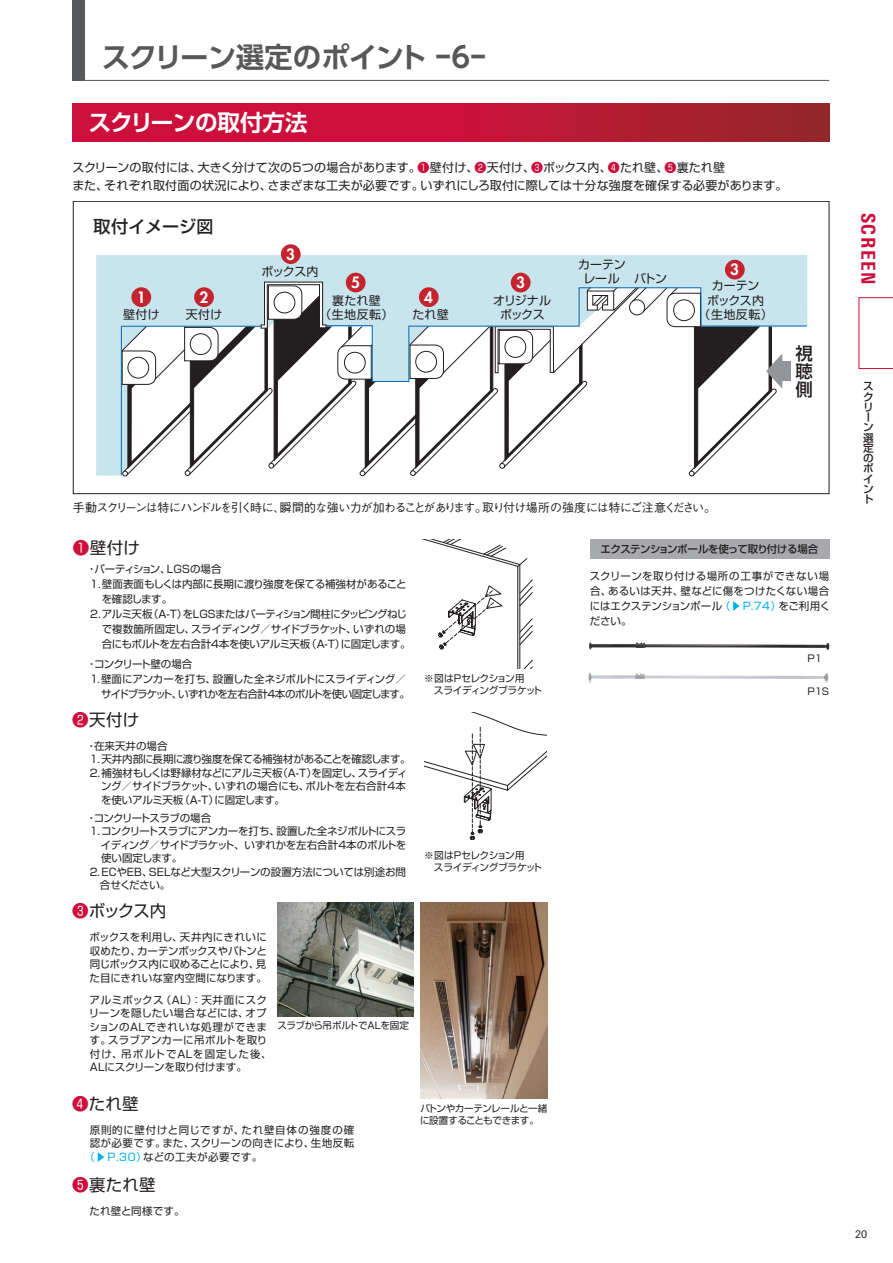
<style>
.page{position:relative;width:893px;height:1263px;background:#fff}
.page>*{position:absolute;margin:0;border:0;box-sizing:border-box;transform-origin:0 0}
.t1{font:700 28.5px "UD Shin Go Pro De";letter-spacing:-.03em;color:#57585a}
.t2{font:700 22.5px "Shin Go Pro De";letter-spacing:-.005em;color:#fff}
.t3{font:800 condensed 19.2px "Linotype Univers";letter-spacing:.09em;color:#cd0f3b}
.t4{font:500 17.4px/18.1px "Shin Go Pro";color:#231f20;text-align:justify}
.t5{font:500 17.1px "Shin Go Pro";letter-spacing:.005em;color:#231f20}
.t6{font:16.5px "Shin Go Pro";letter-spacing:.005em;color:#231f20}
.t7{font:800 15.3px "Futura";color:#fff}
.t8{font:12px/14.4px "Shin Go Pro";letter-spacing:.005em;color:#231f20}
.t9{font:500 12px "Gothic BBB Pro";letter-spacing:-.085em;color:#231f20}
.t10{font:12px/14.4px "Shin Go Pro";letter-spacing:.03em;color:#231f20;text-align:center}
.t11{font:12px/14.4px "Shin Go Pro";letter-spacing:-.08em;color:#231f20;text-align:center}
.t12{font:500 10.65px/10.2px "Shin Go Pro";color:#231f20}
.t13{font:10.5px/13.5px "Shin Go Pro";letter-spacing:-.02em;color:#231f20;text-align:justify}
.t14{font:10.5px/13.5px "Shin Go Pro";letter-spacing:.03em;color:#231f20}
.t15{font:10.5px "Shin Go Pro";letter-spacing:-.05em;color:#231f20}
.t16{font:10.5px "Shin Go Pro";letter-spacing:-.07em;color:#231f20}
.t17{font:10.5px "Shin Go Pro";letter-spacing:-.08em;color:#231f20}
.t18{font:10.5px "Shin Go Pro";letter-spacing:-.045em;color:#231f20}
.t19{font:10.5px "Shin Go Pro";letter-spacing:-.04em;color:#231f20}
.t20{font:10.5px "Shin Go Pro";letter-spacing:.02em;color:#231f20}
.t21{font:10.5px "Shin Go Pro";letter-spacing:.075em;color:#231f20}
.t22{font:500 10.5px "Shin Go Pro";letter-spacing:-.055em;color:#231f20}
.t23{font:10.5px "Shin Go Pro";letter-spacing:.04em;color:#231f20}
.t24{font:10.5px "Shin Go Pro";letter-spacing:-.15em;color:#231f20}
.t25{font:10.5px "Shin Go Pro";letter-spacing:-.075em;color:#231f20}
.t26{font:10.5px "Shin Go Pro";letter-spacing:.01em;color:#231f20}
.t27{font:10.5px "Shin Go Pro";color:#231f20}
.t28{font:10.5px "Linotype Univers Basic";color:#231f20}
.t29{font:9.75px/12px "Shin Go Pro";letter-spacing:-.045em;color:#231f20}
.t30{font:9.6px/12.8px "Shin Go Pro";letter-spacing:-.04em;color:#231f20}
.s1{color:#cd0f3b}
.s2{color:#00aeef}
</style>
<div class="page">
<svg style="left:72px;top:103px;width:757px;height:39px;background:#be1636"></svg>
<svg style="left:96px;top:255px;width:711px;height:220px;fill:#c8e5ee"></svg>
<svg style="left:782px;top:282px;width:25px;height:100px"></svg>
<div style="left:780px;top:361px;width:11px;height:20px;background:#939598"></div>
<svg style="left:112px;top:255px;width:670px;height:221px"></svg>
<div style="left:131px;top:287px;width:20px;height:20px;background:#c3242d;border-radius:50%"></div>
<div style="left:194px;top:287px;width:20px;height:20px;background:#c3242d;border-radius:50%"></div>
<div style="left:419px;top:287px;width:20px;height:20px;background:#c3242d;border-radius:50%"></div>
<div style="left:281px;top:244px;width:20px;height:20px;background:#c3242d;border-radius:50%"></div>
<div style="left:346px;top:273px;width:20px;height:19px;background:#c3242d;border-radius:50%"></div>
<div style="left:511px;top:273px;width:20px;height:19px;background:#c3242d;border-radius:50%"></div>
<div style="left:725px;top:260px;width:20px;height:19px;background:#c3242d;border-radius:50%"></div>
<img style="left:420px;top:903px;width:127px;height:196px">
<img style="left:278px;top:903px;width:136px;height:113px">
<svg style="left:421px;top:539px;width:111px;height:129px"></svg>
<svg style="left:424px;top:713px;width:123px;height:127px"></svg>
<img style="left:588px;top:672px;width:241px;height:12px">
<img style="left:589px;top:642px;width:240px;height:8px">
<div style="left:590px;top:539px;width:239px;height:19px;background:#a8a9ad"></div>
<svg style="left:85px;top:79px;width:745px;height:2px"></svg>
<div style="left:72px;top:0;width:13px;height:81px;background:#57585a"></div>
<svg style="left:859px;top:297px;width:34px;height:72px"></svg>
<h1 class="t1" style="left:102px;top:34px;width:386px">スクリーン選定のポイント -6-</h1>
<h2 class="t2" style="left:89px;top:104px;width:220px">スクリーンの取付方法</h2>
<p class="t8" style="left:73px;top:157px;width:717px;line-height:18px">スクリーンの取付には、大きく分けて次の5つの場合があります。<span class="s1">❶</span>壁付け、<span class="s1">❷</span>天付け、<span class="s1">❸</span>ボックス内、<span class="s1">❹</span>たれ壁、<span class="s1">❺</span>裏たれ壁<br>また、それぞれ取付面の状況により、さまざまな工夫が必要です。いずれにしろ取付に際しては十分な強度を確保する必要があります。</p>
<h3 class="t5" style="left:94px;top:213px;width:122px">取付イメージ図</h3>
<h3 class="t7" style="left:286px;top:244px;width:10px">3</h3>
<p class="t8" style="left:262px;top:263px;width:58px">ボックス内</p>
<h3 class="t7" style="left:351px;top:272px;width:10px">5</h3>
<h3 class="t7" style="left:516px;top:272px;width:10px">3</h3>
<h3 class="t7" style="left:137px;top:287px;width:10px">1</h3>
<h3 class="t7" style="left:199px;top:287px;width:10px">2</h3>
<h3 class="t7" style="left:424px;top:287px;width:10px">4</h3>
<p class="t10" style="left:319px;top:292px;width:76px">裏たれ壁<br>（生地反転）</p>
<p class="t8" style="left:123px;top:306px;width:38px">壁付け</p>
<p class="t8" style="left:186px;top:306px;width:38px">天付け</p>
<p class="t8" style="left:412px;top:306px;width:38px">たれ壁</p>
<p class="t11" style="left:493px;top:292px;width:60px">オリジナルボックス</p>
<p class="t8" style="left:583px;top:256px;width:85px;text-indent:-5px">カーテン<br>レール バトン</p>
<h3 class="t7" style="left:730px;top:259px;width:10px">3</h3>
<p class="t8" style="left:699px;top:277px;width:76px;text-align:center">カーテン<br>ボックス内<br>（生地反転）</p>
<h3 class="t4" style="left:796px;top:342px;width:19px">視聴側</h3>
<p class="t9" style="left:73px;top:498px;width:644px">手動スクリーンは特にハンドルを引く時に、瞬間的な強い力が加わることがあります。取り付け場所の強度には特にご注意ください。</p>
<h3 class="t6" style="left:73px;top:534px;width:68px"><span class="s1">❶</span>壁付け</h3>
<p class="t24" style="left:86px;top:561px;width:137px">・パーティション、ＬＧＳの場合</p>
<p class="t13" style="left:89px;top:576px;width:319px">１．壁面表面もしくは内部に長期に渡り強度を保てる補強材があること</p>
<p class="t13" style="left:102px;top:591px;width:72px">を確認します。</p>
<p class="t17" style="left:89px;top:606px;width:320px">２．アルミ天板（A-T）をＬＧＳまたはパーティション間柱にタッピングねじ</p>
<p class="t13" style="left:102px;top:621px;width:306px">で複数箇所固定し、スライディング／サイドブラケット、いずれの場</p>
<p class="t18" style="left:102px;top:636px;width:310px">合にもボルトを左右合計４本を使いアルミ天板（A-T）に固定します。</p>
<p class="t25" style="left:86px;top:655px;width:107px">・コンクリート壁の場合</p>
<p class="t13" style="left:89px;top:671px;width:319px">１．壁面にアンカーを打ち、設置した全ネジボルトにスライディング／</p>
<p class="t16" style="left:101px;top:685px;width:310px">サイドブラケット、いずれかを左右合計４本のボルトを使い固定します。</p>
<h3 class="t6" style="left:72px;top:706px;width:68px"><span class="s1">❷</span>天付け</h3>
<p class="t27" style="left:86px;top:737px;width:83px">・在来天井の場合</p>
<p class="t15" style="left:88px;top:751px;width:324px">１．天井内部に長期に渡り強度を保てる補強材があることを確認します。</p>
<p class="t15" style="left:88px;top:764px;width:320px">２．補強材もしくは野縁材などにアルミ天板（A-T）を固定し、スライディ</p>
<p class="t13" style="left:101px;top:778px;width:306px">ング／サイドブラケット、いずれの場合にも、ボルトを左右合計４本</p>
<p class="t13" style="left:101px;top:792px;width:185px">を使いアルミ天板（A-T）に固定します。</p>
<p class="t16" style="left:86px;top:809px;width:127px">・コンクリートスラブの場合</p>
<p class="t15" style="left:88px;top:822px;width:320px">１．コンクリートスラブにアンカーを打ち、設置した全ネジボルトにスラ</p>
<p class="t19" style="left:101px;top:836px;width:307px">イディング／サイドブラケット、いずれかを左右合計４本のボルトを</p>
<p class="t13" style="left:101px;top:850px;width:83px">使い固定します。</p>
<p class="t13" style="left:88px;top:864px;width:319px">２．ＥＣやＥＢ、SELなど大型スクリーンの設置方法については別途お問</p>
<p class="t13" style="left:100px;top:877px;width:72px">合せください。</p>
<h3 class="t6" style="left:72px;top:897px;width:96px"><span class="s1">❸</span>ボックス内</h3>
<p class="t13" style="left:90px;top:929px;width:179px">ボックスを利用し、天井内にきれいに収めたり、カーテンボックスやバトンと同じボックス内に収めることにより、見た目にきれいな室内空間になります。</p>
<p class="t14" style="left:89px;top:992px;width:184px">アルミボックス（AL）：天井面にスクリーンを隠したい場合などには、オプションのALできれいな処理ができます。スラブアンカーに吊ボルトを取り付け、吊ボルトでALを固定した後、<br>ALにスクリーンを取り付けます。</p>
<h3 class="t6" style="left:72px;top:1090px;width:68px"><span class="s1">❹</span>たれ壁</h3>
<p class="t30" style="left:278px;top:1017px;width:133px">スラブから吊ボルトでALを固定</p>
<p class="t21" style="left:90px;top:1121px;width:266px">原則的に壁付けと同じですが、たれ壁自体の強度の確</p>
<p class="t20" style="left:90px;top:1134px;width:266px">認が必要です。また、スクリーンの向きにより、生地反転</p>
<p class="t23" style="left:84px;top:1148px;width:179px"><span class="s2">（▶P.30）</span>などの工夫が必要です。</p>
<h3 class="t6" style="left:72px;top:1171px;width:85px"><span class="s1">❺</span>裏たれ壁</h3>
<p class="t26" style="left:90px;top:1202px;width:97px">たれ壁と同様です。</p>
<p class="t29" style="left:434px;top:672px;width:110px;text-indent:-10px">※図はPセレクション用<br>スライディングブラケット</p>
<p class="t29" style="left:434px;top:848px;width:110px;text-indent:-10px">※図はPセレクション用<br>スライディングブラケット</p>
<p class="t30" style="left:420px;top:1100px;width:129px">バトンやカーテンレールと一緒に設置することもできます。</p>
<p class="t22" style="left:601px;top:540px;width:219px">エクステンションポールを使って取り付ける場合</p>
<p class="t13" style="left:590px;top:567px;width:242px;line-height:15px">スクリーンを取り付ける場所の工事ができない場合、あるいは天井、壁などに傷をつけたくない場合にはエクステンションポール<span class="s2">（▶P.74）</span>をご利用ください。</p>
<p class="t30" style="left:807px;top:651px;width:16px">P1</p>
<p class="t30" style="left:807px;top:683px;width:23px">P1S</p>
<h3 class="t3" style="left:880px;top:213px;width:74px;rotate:90deg">SCREEN</h3>
<p class="t12" style="left:863px;top:380px;width:12px">スクリーン選定のポイント</p>
<p class="t28" style="left:855px;top:1228px;width:14px">20</p>
</div>
